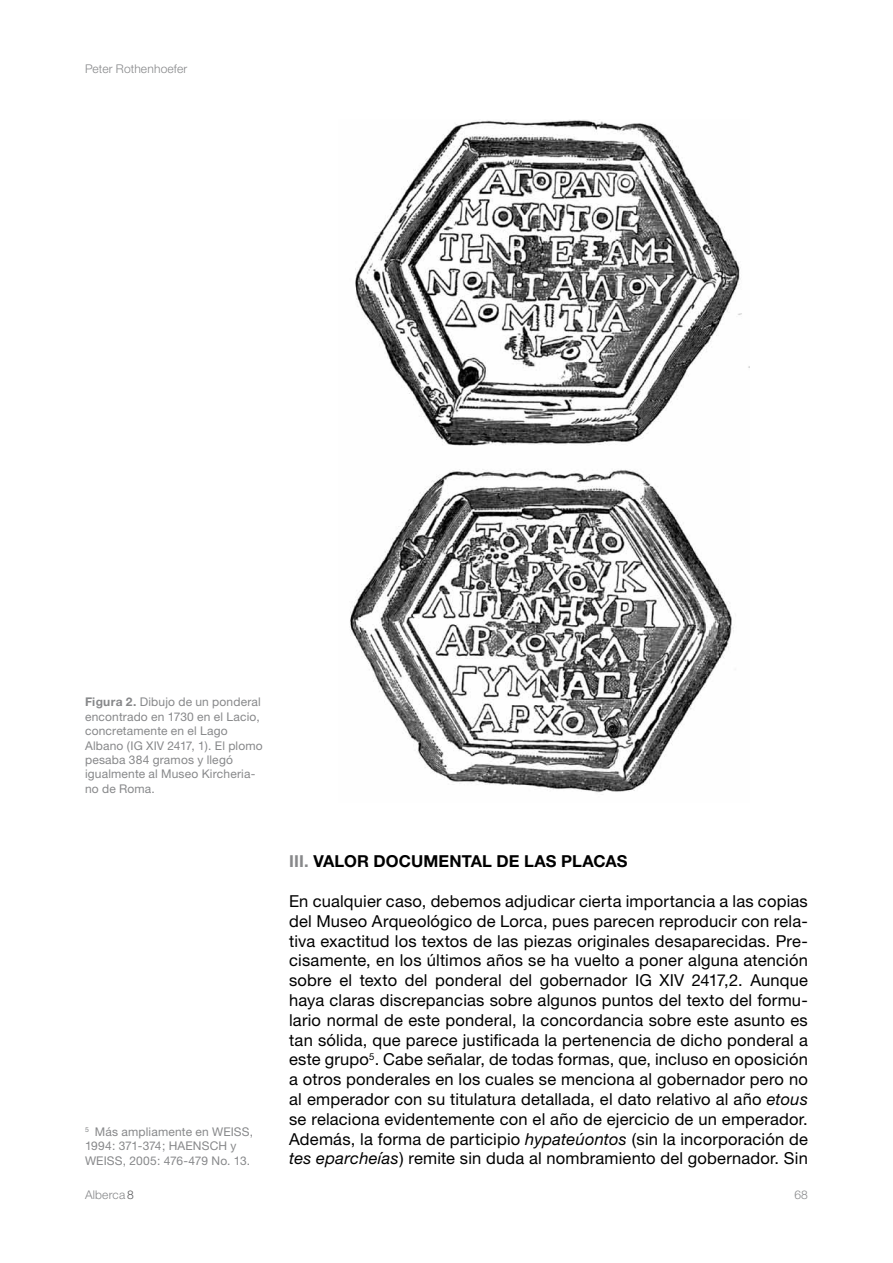
<style>
.page{position:relative;width:893px;height:1263px;background:#fff}
.page>*{position:absolute;margin:0;border:0;box-sizing:border-box;transform-origin:0 0}
.t1{font:16.5px/19.8px "Helvetica Neue";letter-spacing:.01em;color:#000;text-align:justify}
.t2{font:700 16.5px "Helvetica Neue";letter-spacing:.005em;color:#000}
.t3{font:12px/14.4px "Helvetica Neue";letter-spacing:.015em;color:#87888a}
.t4{font:300 12px "Helvetica Neue";letter-spacing:.015em;color:#87888a}
.s1{font-weight:700}
.s2{color:#87888a}
.s3{font-style:italic}
.s4{color:#58585a}
</style>
<div class="page">
<img style="left:350px;top:120px;width:400px;height:673px">
<p class="t4" style="left:85px;top:62px;width:104px">Peter Rothenhoefer</p>
<p class="t3" style="left:85px;top:695px;width:179px"><span class="s1">Figura 2.</span> Dibujo de un ponderal encontrado en 1730 en el Lacio, concretamente en el Lago<br>Albano (IG XIV 2417, 1). El plomo pesaba 384 gramos y llegó igualmente al Museo Kircheria&shy;no de Roma.</p>
<p class="t3" style="left:85px;top:1124px;width:170px"><sup>5</sup> Más ampliamente en WEISS,<br>1994: 371-374; HAENSCH y<br>WEISS, 2005: 476-479 No. 13.</p>
<p class="t2" style="left:289px;top:851px;width:340px"><span class="s2">III.</span> VALOR DOCUMENTAL DE LAS PLACAS</p>
<p class="t1" style="left:289px;top:891px;width:520px">En cualquier caso, debemos adjudicar cierta importancia a las copias del Museo Arqueológico de Lorca, pues parecen reproducir con rela&shy;tiva exactitud los textos de las piezas originales desaparecidas. Pre&shy;cisamente, en los últimos años se ha vuelto a poner alguna atención sobre el texto del ponderal del gobernador IG XIV 2417,2. Aunque haya claras discrepancias sobre algunos puntos del texto del formu&shy;lario normal de este ponderal, la concordancia sobre este asunto es tan sólida, que parece justificada la pertenencia de dicho ponderal a este grupo<sup>5</sup>. Cabe señalar, de todas formas, que, incluso en oposición a otros ponderales en los cuales se menciona al gobernador pero no al emperador con su titulatura detallada, el dato relativo al año <span class="s3">etous </span>se relaciona evidentemente con el año de ejercicio de un emperador.<br>Además, la forma de participio <span class="s3">hypateúontos</span> (sin la incorporación de <span class="s3">tes eparcheías</span>) remite sin duda al nombramiento del gobernador. Sin</p>
<p class="t4" style="left:85px;top:1187px;width:50px">Alberca <span class="s4">8</span></p>
<p class="t4" style="left:794px;top:1187px;width:15px">68</p>
</div>
